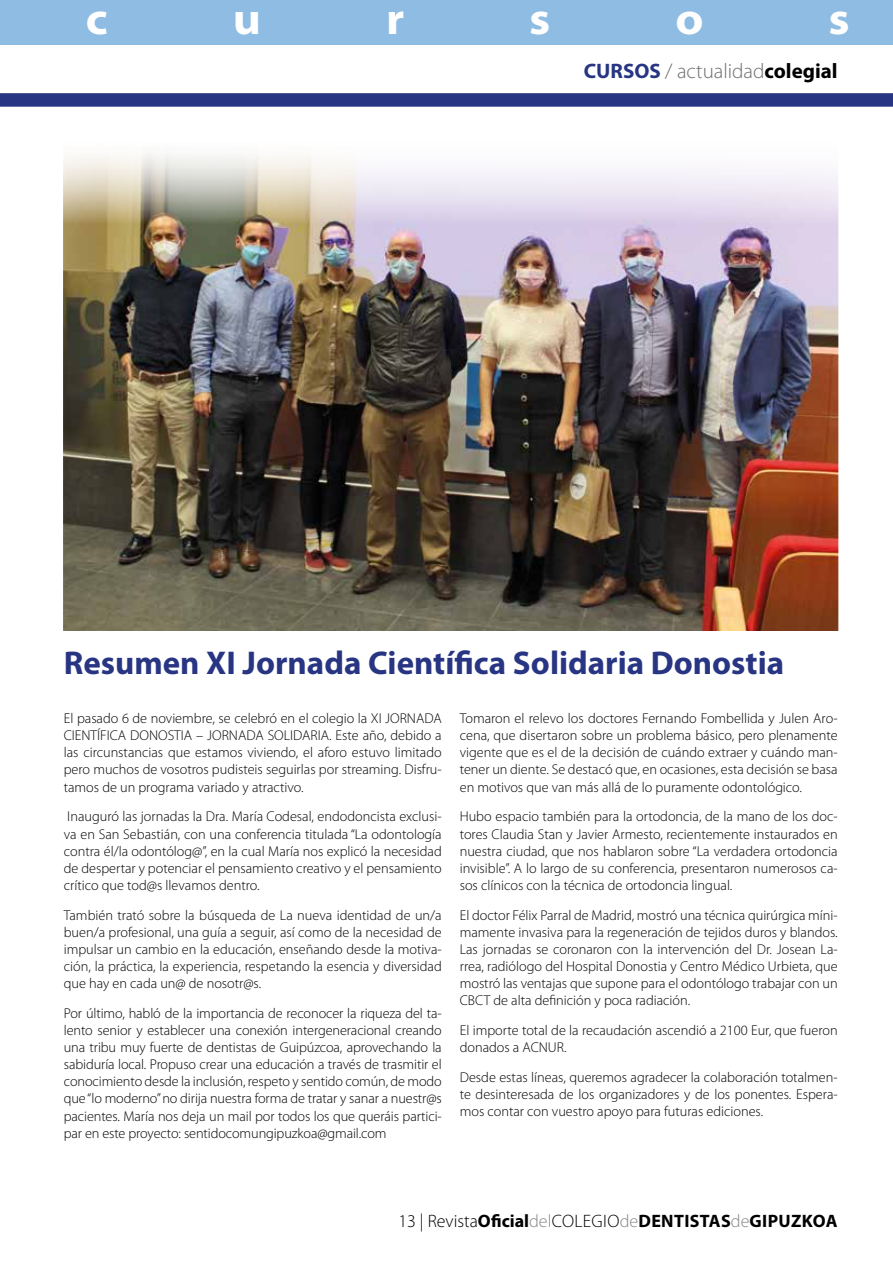
<style>
.page{position:relative;width:893px;height:1263px;background:#fff}
.page>*{position:absolute;margin:0;border:0;box-sizing:border-box;transform-origin:0 0}
.t1{font:700 semi-expanded 45px "Myriad Pro";color:#fff}
.t2{font:700 33px "Myriad Pro";color:#283583}
.t3{font:300 21px "Myriad Pro";color:#706f6f}
.t4{font:700 18px "Myriad Pro";letter-spacing:.02em;color:#000}
.t5{font:300 14.25px/17.1px "Myriad Pro";color:#000;text-align:justify}
.s1{font-weight:700;color:#283583}
.s2{font-weight:700;color:#000}
.s3{font-weight:300}
.s4{font-weight:300;color:#878787}
</style>
<div class="page">
<div style="left:0;top:93px;width:893px;height:14px;background:#283583"></div>
<div style="left:0;top:0;width:893px;height:45px;background:#8fbce3"></div>
<img style="left:64px;top:154px;width:774px;height:477px">
<h1 class="t1" style="left:86px;top:-7px;width:24px">c</h1>
<h1 class="t1" style="left:233px;top:-7px;width:30px">u</h1>
<h1 class="t1" style="left:386px;top:-7px;width:20px">r</h1>
<h1 class="t1" style="left:529px;top:-7px;width:23px">s</h1>
<h1 class="t1" style="left:675px;top:-7px;width:30px">o</h1>
<h1 class="t1" style="left:828px;top:-7px;width:23px">s</h1>
<h3 class="t3" style="left:584px;top:59px;width:255px"><span class="s1">CURSOS</span> / actualidad<span class="s2">colegial</span></h3>
<h2 class="t2" style="left:64px;top:645px;width:722px">Resumen XI Jornada Científica Solidaria Donostia</h2>
<p class="t5" style="left:64px;top:710px;width:379px">El pasado 6 de noviembre, se celebró en el colegio la XI JORNADA CIENTÍFICA DONOSTIA – JORNADA SOLIDARIA. Este año, debido a las circunstancias que estamos viviendo, el aforo estuvo limitado pero muchos de vosotros pudisteis seguirlas por streaming. Disfru&shy;tamos de un programa variado y atractivo.</p>
<p class="t5" style="left:64px;top:808px;width:379px">Inauguró las jornadas la Dra. María Codesal, endodoncista exclusi&shy;va en San Sebastián, con una conferencia titulada “La odontología contra él/la odontólog@”, en la cual María nos explicó la necesidad de despertar y potenciar el pensamiento creativo y el pensamiento crítico que tod@s llevamos dentro.</p>
<p class="t5" style="left:64px;top:907px;width:379px">También trató sobre la búsqueda de La nueva identidad de un/a buen/a profesional, una guía a seguir, así como de la necesidad de impulsar un cambio en la educación, enseñando desde la motiva&shy;ción, la práctica, la experiencia, respetando la esencia y diversidad que hay en cada un@ de nosotr@s.</p>
<p class="t5" style="left:64px;top:1005px;width:379px">Por último, habló de la importancia de reconocer la riqueza del ta&shy;lento senior y establecer una conexión intergeneracional creando una tribu muy fuerte de dentistas de Guipúzcoa, aprovechando la sabiduría local. Propuso crear una educación a través de trasmitir el conocimiento desde la inclusión, respeto y sentido común, de modo que “lo moderno” no dirija nuestra forma de tratar y sanar a nuestr@s pacientes. María nos deja un mail por todos los que queráis partici&shy;par en este proyecto: sentidocomungipuzkoa@gmail.com</p>
<p class="t5" style="left:460px;top:710px;width:379px">Tomaron el relevo los doctores Fernando Fombellida y Julen Aro&shy;cena, que disertaron sobre un problema básico, pero plenamente vigente que es el de la decisión de cuándo extraer y cuándo man&shy;tener un diente. Se destacó que, en ocasiones, esta decisión se basa en motivos que van más allá de lo puramente odontológico.</p>
<p class="t5" style="left:460px;top:808px;width:379px">Hubo espacio también para la ortodoncia, de la mano de los doc&shy;tores Claudia Stan y Javier Armesto, recientemente instaurados en nuestra ciudad, que nos hablaron sobre “La verdadera ortodoncia invisible”. A lo largo de su conferencia, presentaron numerosos ca&shy;sos clínicos con la técnica de ortodoncia lingual.</p>
<p class="t5" style="left:460px;top:907px;width:379px">El doctor Félix Parral de Madrid, mostró una técnica quirúrgica míni&shy;mamente invasiva para la regeneración de tejidos duros y blandos.<br>Las jornadas se coronaron con la intervención del Dr. Josean La&shy;rrea, radiólogo del Hospital Donostia y Centro Médico Urbieta, que mostró las ventajas que supone para el odontólogo trabajar con un CBCT de alta definición y poca radiación.</p>
<p class="t5" style="left:460px;top:1022px;width:379px">El importe total de la recaudación ascendió a 2100 Eur, que fueron donados a ACNUR.</p>
<p class="t5" style="left:460px;top:1069px;width:379px">Desde estas líneas, queremos agradecer la colaboración totalmen&shy;te desinteresada de los organizadores y de los ponentes. Espera&shy;mos contar con vuestro apoyo para futuras ediciones.</p>
<p class="t4" style="left:398px;top:1210px;width:441px"><span class="s3">13 | Revista</span>Oficial<span class="s4">del</span><span class="s3">COLEGIO</span><span class="s4">de</span>DENTISTAS<span class="s4">de</span>GIPUZKOA</p>
</div>
